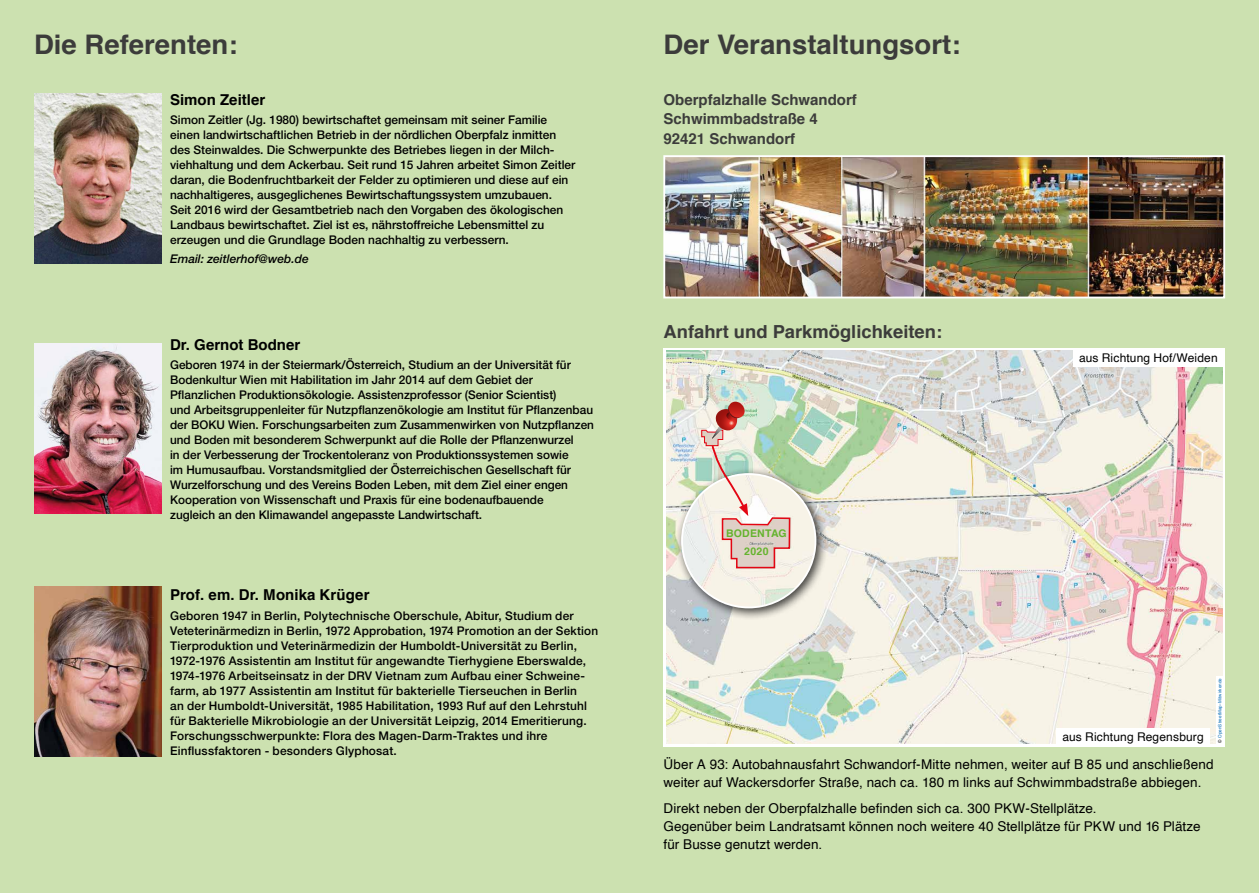
<style>
.page{position:relative;width:1259px;height:893px;background:#cce1b0}
.page>*{position:absolute;margin:0;border:0;box-sizing:border-box;transform-origin:0 0}
.t1{font:700 27px "Helvetica";color:#3c3c3b}
.t2{font:700 18px "Helvetica";color:#3c3c3b}
.t3{font:700 15px/19.5px "Helvetica";color:#3c3c3b}
.t4{font:700 15px "Helvetica";color:#000}
.t5{font:13.5px/18px "Helvetica";letter-spacing:.005em;color:#000}
.t6{font:500 12px/15px "Helvetica Neue LT Std";color:#000}
.t7{font:12px "Helvetica";letter-spacing:.01em;color:#000}
.t8{font:italic 500 12px "Helvetica Neue LT Std";color:#000}
.t9{font:700 10.5px/18px "Helvetica";letter-spacing:.025em;color:#65b32e;text-align:center}
.t10{font:4.5px "Helvetica";letter-spacing:.02em;color:#0069b4}
.s1{font-family:"Arial";color:#000}
</style>
<div class="page">
<img style="left:34px;top:344px;width:128px;height:170px">
<img style="left:34px;top:587px;width:128px;height:170px">
<img style="left:34px;top:94px;width:128px;height:170px">
<img style="left:666px;top:158px;width:556px;height:137px">
<div style="left:663px;top:155px;width:562px;height:143px;border:2px solid #fff"></div>
<svg style="left:663px;top:348px;width:561px;height:398px;background:#f9f9f6"></svg>
<img style="left:666px;top:351px;width:556px;height:392px">
<div style="left:1056px;top:728px;width:153px;height:17px;background:#fff"></div>
<div style="left:1216px;top:676px;width:6px;height:68px;background:#fff"></div>
<div style="left:1073px;top:349px;width:150px;height:17px;background:#fff"></div>
<div style="left:675px;top:467px;width:153px;height:153px;background:#000;opacity:.75"></div>
<img style="left:682px;top:474px;width:133px;height:133px;border-radius:67px">
<svg style="left:701px;top:402px;width:90px;height:167px;background:#dcd2c4"></svg>
<h1 class="t1" style="left:34px;top:23px;width:205px">Die Referenten:</h1>
<h1 class="t1" style="left:663px;top:23px;width:298px">Der Veranstaltungsort:</h1>
<p class="t3" style="left:663px;top:90px;width:195px">Oberpfalzhalle Schwandorf<br>Schwimmbadstraße 4<br>92421 Schwandorf</p>
<p class="t4" style="left:170px;top:87px;width:97px">Simon Zeitler</p>
<p class="t6" style="left:170px;top:112px;width:407px">Simon Zeitler (Jg. 1980) bewirtschaftet gemeinsam mit seiner Familie einen landwirtschaftlichen Betrieb in der nördlichen Oberpfalz inmitten des Steinwaldes. Die Schwerpunkte des Betriebes liegen in der Milch&shy;viehhaltung und dem Ackerbau. Seit rund 15 Jahren arbeitet Simon Zeitler daran, die Bodenfruchtbarkeit der Felder zu optimieren und diese auf ein nachhaltigeres, ausgeglichenes Bewirtschaftungssystem umzubauen.<br>Seit 2016 wird der Gesamtbetrieb nach den Vorgaben des ökologischen Landbaus bewirtschaftet. Ziel ist es, nährstoffreiche Lebensmittel zu erzeugen und die Grundlage Boden nachhaltig zu verbessern.</p>
<p class="t8" style="left:170px;top:252px;width:140px">Email: zeitlerhof@web.de</p>
<p class="t4" style="left:170px;top:332px;width:132px">Dr. Gernot Bodner</p>
<p class="t6" style="left:170px;top:357px;width:425px">Geboren 1974 in der Steiermark/Österreich, Studium an der Universität für Bodenkultur Wien mit Habilitation im Jahr 2014 auf dem Gebiet der Pflanzlichen Produktionsökologie. Assistenzprofessor (Senior Scientist)<br>und Arbeitsgruppenleiter für Nutzpflanzenökologie am Institut für Pflanzenbau der BOKU Wien. Forschungsarbeiten zum Zusammenwirken von Nutzpflanzen und Boden mit besonderem Schwerpunkt auf die Rolle der Pflanzenwurzel<br>in der Verbesserung der Trockentoleranz von Produktionssystemen sowie<br>im Humusaufbau. Vorstandsmitglied der Österreichischen Gesellschaft für Wurzelforschung und des Vereins Boden Leben, mit dem Ziel einer engen Kooperation von Wissenschaft und Praxis für eine bodenaufbauende<br>zugleich an den Klimawandel angepasste Landwirtschaft.</p>
<h2 class="t2" style="left:663px;top:317px;width:280px">Anfahrt und Parkmöglichkeiten:</h2>
<p class="t9" style="left:726px;top:524px;width:62px">BODENTAG<br>2020</p>
<p class="t7" style="left:1079px;top:349px;width:140px">aus Richtung Hof/Weiden</p>
<p class="t4" style="left:170px;top:583px;width:201px">Prof. em. Dr. Monika Krüger</p>
<p class="t6" style="left:170px;top:608px;width:429px">Geboren 1947 in Berlin, Polytechnische Oberschule, Abitur, Studium der Veteterinärmedizn in Berlin, 1972 Approbation, 1974 Promotion an der Sektion Tierproduktion und Veterinärmedizin der Humboldt-Universität zu Berlin, 1972-1976 Assistentin am Institut für angewandte Tierhygiene Eberswalde, 1974-1976 Arbeitseinsatz in der DRV Vietnam zum Aufbau einer Schweine&shy;farm, ab 1977 Assistentin am Institut für bakterielle Tierseuchen in Berlin<br>an der Humboldt-Universität, 1985 Habilitation, 1993 Ruf auf den Lehrstuhl für Bakterielle Mikrobiologie an der Universität Leipzig, 2014 Emeritierung.<br>Forschungsschwerpunkte: Flora des Magen-Darm-Traktes und ihre Einflussfaktoren - besonders Glyphosat.</p>
<p class="t7" style="left:1062px;top:727px;width:143px">aus Richtung Regensburg</p>
<p class="t10" style="left:1216px;top:742px;width:66px;rotate:-90deg"><span class="s1">©</span> OpenStreetMap-Mitwirkende</p>
<p class="t5" style="left:663px;top:755px;width:552px">Über A 93: Autobahnausfahrt Schwandorf-Mitte nehmen, weiter auf B 85 und anschließend weiter auf Wackersdorfer Straße, nach ca. 180 m links auf Schwimmbadstraße abbiegen.</p>
<p class="t5" style="left:663px;top:800px;width:539px">Direkt neben der Oberpfalzhalle befinden sich ca. 300 PKW-Stellplätze.<br>Gegenüber beim Landratsamt können noch weitere 40 Stellplätze für PKW und 16 Plätze für Busse genutzt werden.</p>
</div>
